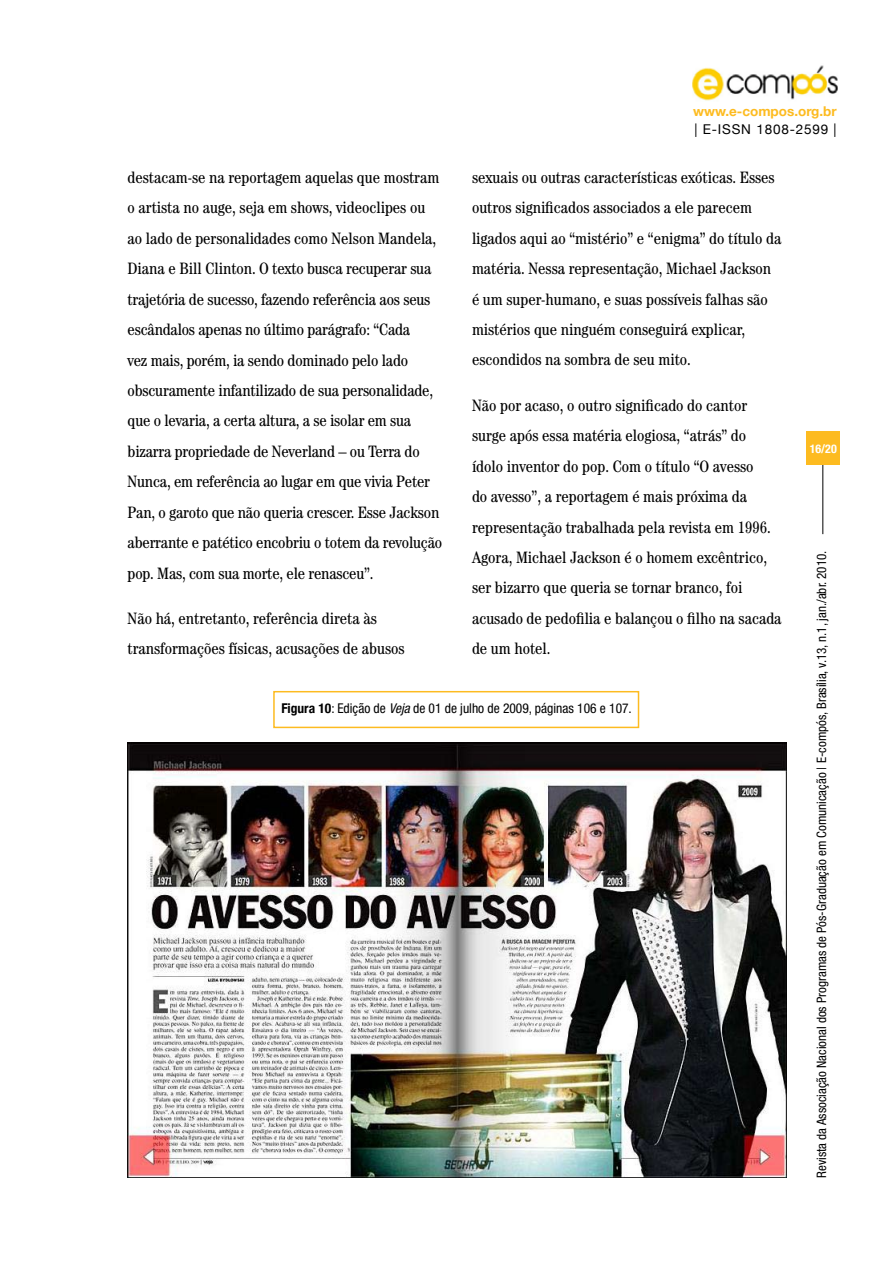
<style>
.page{position:relative;width:893px;height:1263px;background:#fff}
.page>*{position:absolute;margin:0;border:0;box-sizing:border-box;transform-origin:0 0}
.t1{font:condensed 16.5px/30.5px "Century";color:#000}
.t2{font:condensed 13.5px "Helvetica Neue LT Std";color:#000}
.t3{font:700 13.5px "Helvetica Neue";color:#fdbb20}
.t4{font:13.5px "Helvetica Neue";letter-spacing:.06em;color:#000}
.t5{font:condensed 13.05px "Helvetica Neue LT Std";color:#000}
.t6{font:700 condensed 12px "Helvetica Neue";color:#fff}
.s1{font-family:"Helvetica Neue";font-weight:700}
.s2{font-style:italic}
</style>
<div class="page">
<hr style="left:822px;top:453px;width:1px;height:81px;background:#000">
<div style="left:806px;top:432px;width:34px;height:33px;background:#fdbb20"></div>
<img style="left:692px;top:65px;width:146px;height:36px">
<img style="left:128px;top:742px;width:659px;height:436px">
<div style="left:273px;top:691px;width:366px;height:37px;border:2px solid #fdbb20"></div>
<p class="t3" style="left:693px;top:103px;width:145px">www.e-compos.org.br</p>
<p class="t4" style="left:694px;top:121px;width:144px">| E-ISSN 1808-2599 |</p>
<p class="t1" style="left:128px;top:162px;width:316px">destacam-se na reportagem aquelas que mostram o artista no auge, seja em shows, videoclipes ou ao lado de personalidades como Nelson Mandela, Diana e Bill Clinton. O texto busca recuperar sua trajetória de sucesso, fazendo referência aos seus escândalos apenas no último parágrafo: “Cada<br>vez mais, porém, ia sendo dominado pelo lado obscuramente infantilizado de sua personalidade, que o levaria, a certa altura, a se isolar em sua bizarra propriedade de Neverland – ou Terra do Nunca, em referência ao lugar em que vivia Peter Pan, o garoto que não queria crescer. Esse Jackson aberrante e patético encobriu o totem da revolução pop. Mas, com sua morte, ele renasceu”.</p>
<p class="t1" style="left:128px;top:603px;width:278px">Não há, entretanto, referência direta às transformações físicas, acusações de abusos</p>
<p class="t1" style="left:472px;top:162px;width:311px">sexuais ou outras características exóticas. Esses outros significados associados a ele parecem ligados aqui ao “mistério” e “enigma” do título da matéria. Nessa representação, Michael Jackson é um super-humano, e suas possíveis falhas são mistérios que ninguém conseguirá explicar, escondidos na sombra de seu mito.</p>
<p class="t1" style="left:472px;top:390px;width:311px">Não por acaso, o outro significado do cantor surge após essa matéria elogiosa, “atrás” do<br>ídolo inventor do pop. Com o título “O avesso<br>do avesso”, a reportagem é mais próxima da representação trabalhada pela revista em 1996.<br>Agora, Michael Jackson é o homem excêntrico, ser bizarro que queria se tornar branco, foi acusado de pedofilia e balançou o filho na sacada de um hotel.</p>
<p class="t2" style="left:281px;top:701px;width:352px"><span class="s1">Figura 10</span>: Edição de <span class="s2">Veja</span> de 01 de julho de 2009, páginas 106 e 107.</p>
<p class="t6" style="left:810px;top:441px;width:29px">16/20</p>
<p class="t5" style="left:814px;top:1178px;width:629px;rotate:-90deg">Revista da Associação Nacional dos Programas de Pós-Graduação em Comunicação | E-compós, Brasília, v.13, n.1, jan./abr. 2010.</p>
</div>
